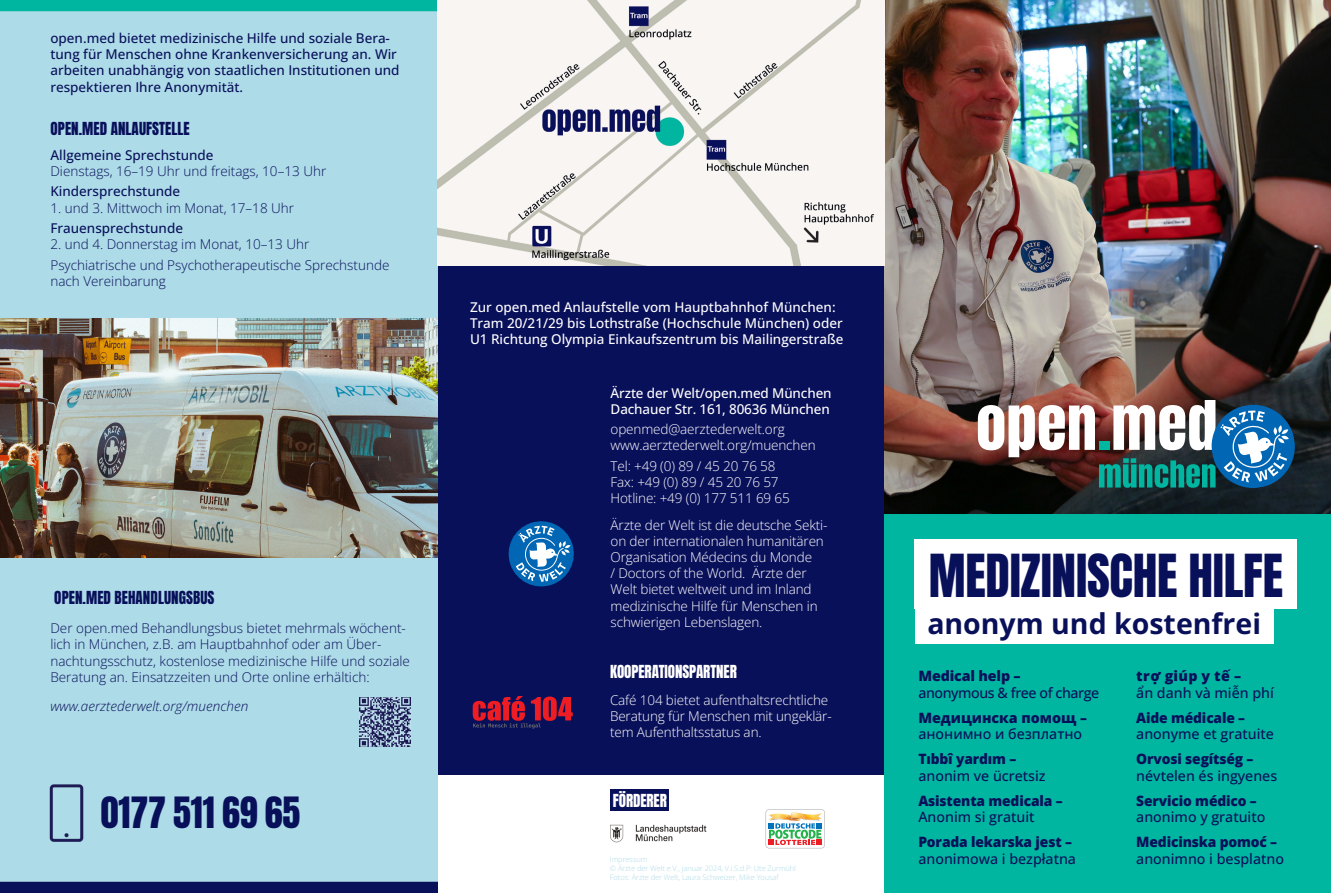
<style>
.page{position:relative;width:1331px;height:893px;background:#fff}
.page>*{position:absolute;margin:0;border:0;box-sizing:border-box;transform-origin:0 0}
.t1{font:49.5px "Anton";letter-spacing:-.005em;color:#09105a}
.t2{font:36px "Anton";color:#09105a}
.t3{font:700 28.5px "Open Sans";color:#09105a}
.t4{font:15px "Anton";letter-spacing:.005em;color:#09105a}
.t5{font:15px "Anton";letter-spacing:-.005em;color:#fff}
.t6{font:500 14.25px "Open Sans";color:#09105a}
.t7{font:800 14.25px "Open Sans";letter-spacing:-.01em;color:#09105a}
.t8{font:500 14.25px "Open Sans";letter-spacing:-.03em;color:#09105a}
.t9{font:800 14.25px "Open Sans";letter-spacing:.025em;color:#09105a}
.t10{font:300 13.5px/16.2px "Open Sans";letter-spacing:-.01em;color:#fff}
.t11{font:300 13.5px/16.2px "Open Sans";color:#09105a}
.t12{font:500 13.5px/16.2px "Open Sans";color:#09105a}
.t13{font:500 13.5px/16.2px "Open Sans";color:#fff}
.t14{font:italic 300 13.5px "Open Sans";color:#09105a}
.t15{font:300 7.5px/9px "Open Sans";letter-spacing:-.01em;color:#addbe8}
</style>
<div class="page">
<div style="left:0;top:0;width:438px;height:893px;background:#addbe8"></div>
<div style="left:438px;top:265px;width:464px;height:510px;background:#09105a"></div>
<div style="left:884px;top:459px;width:447px;height:434px;background:#00b6a0"></div>
<svg style="left:473px;top:696px;width:100px;height:32px"></svg>
<svg style="left:509px;top:521px;width:65px;height:65px"></svg>
<div style="left:0;top:882px;width:438px;height:11px;background:#09105a"></div>
<img style="left:0;top:319px;width:438px;height:238px">
<img style="left:610px;top:824px;width:97px;height:18px">
<svg style="left:766px;top:809px;width:59px;height:39px"></svg>
<img style="left:884px;top:0;width:447px;height:513px">
<div style="left:915px;top:539px;width:382px;height:69px;background:#fff"></div>
<div style="left:915px;top:603px;width:359px;height:41px;background:#fff"></div>
<img style="left:978px;top:400px;width:323px;height:91px">
<div style="left:0;top:0;width:438px;height:11px;background:#00b6a0"></div>
<div style="left:611px;top:789px;width:58px;height:22px;background:#09105a"></div>
<img style="left:49px;top:784px;width:35px;height:57px">
<img style="left:359px;top:698px;width:51px;height:48px">
<img style="left:438px;top:0;width:446px;height:265px">
<p class="t12" style="left:50px;top:30px;width:351px">open.med bietet medizinische Hilfe und soziale Bera&shy;tung für Menschen ohne Krankenversicherung an. Wir arbeiten unabhängig von staatlichen Institutionen und respektieren Ihre Anonymität.</p>
<p class="t4" style="left:50px;top:121px;width:141px">OPEN.MED ANLAUFSTELLE</p>
<p class="t12" style="left:50px;top:146px;width:165px">Allgemeine Sprechstunde</p>
<p class="t11" style="left:50px;top:163px;width:277px">Dienstags, 16–19 Uhr und freitags, 10–13 Uhr</p>
<p class="t12" style="left:50px;top:183px;width:131px">Kindersprechstunde</p>
<p class="t11" style="left:50px;top:199px;width:245px">1. und 3. Mittwoch im Monat, 17–18 Uhr</p>
<p class="t12" style="left:50px;top:220px;width:134px">Frauensprechstunde</p>
<p class="t11" style="left:50px;top:234px;width:340px;line-height:20.4px">2. und 4. Donnerstag im Monat, 10–13 Uhr<br>Psychiatrische und Psychotherapeutische Sprechstunde</p>
<p class="t11" style="left:50px;top:273px;width:117px">nach Vereinbarung</p>
<p class="t13" style="left:470px;top:298px;width:375px">Zur open.med Anlaufstelle vom Hauptbahnhof München:<br>Tram 20/21/29 bis Lothstraße (Hochschule München) oder<br>U1 Richtung Olympia Einkaufszentrum bis Mailingerstraße</p>
<p class="t13" style="left:611px;top:384px;width:223px">Ärzte der Welt/open.med München<br>Dachauer Str. 161, 80636 München</p>
<p class="t10" style="left:611px;top:421px;width:206px">openmed@aerztederwelt.org www.aerztederwelt.org/muenchen</p>
<p class="t10" style="left:611px;top:458px;width:181px">Tel: +49 (0) 89 / 45 20 76 58<br>Fax: +49 (0) 89 / 45 20 76 57<br>Hotline: +49 (0) 177 511 69 65</p>
<p class="t10" style="left:611px;top:516px;width:218px">Ärzte der Welt ist die deutsche Sekti&shy;on der internationalen humanitären Organisation Médecins du Monde<br>/ Doctors of the World. Ärzte der Welt bietet weltweit und im Inland medizinische Hilfe für Menschen in schwierigen Lebenslagen.</p>
<h1 class="t1" style="left:929px;top:551px;width:356px">MEDIZINISCHE HILFE</h1>
<p class="t4" style="left:54px;top:590px;width:162px">OPEN.MED BEHANDLUNGSBUS</p>
<p class="t11" style="left:50px;top:620px;width:357px">Der open.med Behandlungsbus bietet mehrmals wöchent-</p>
<h3 class="t3" style="left:927px;top:604px;width:335px">anonym und kostenfrei</h3>
<p class="t11" style="left:50px;top:636px;width:361px">lich in München, z.B. am Hauptbahnhof oder am Über&shy;nachtungsschutz, kostenlose medizinische Hilfe und soziale<br>Beratung an. Einsatzzeiten und Orte online erhältich:</p>
<p class="t14" style="left:50px;top:696px;width:199px">www.aerztederwelt.org/muenchen</p>
<p class="t5" style="left:610px;top:664px;width:128px">KOOPERATIONSPARTNER</p>
<p class="t9" style="left:1136px;top:666px;width:107px">trợ giúp y tế –</p>
<p class="t6" style="left:1136px;top:683px;width:139px">ẩn danh và miễn phí</p>
<p class="t7" style="left:1136px;top:708px;width:110px">Aide médicale –</p>
<p class="t6" style="left:1136px;top:724px;width:139px">anonyme et gratuite</p>
<p class="t7" style="left:1136px;top:749px;width:119px">Orvosi segítség –</p>
<p class="t6" style="left:1136px;top:766px;width:142px">névtelen és ingyenes</p>
<p class="t7" style="left:1136px;top:791px;width:122px">Servicio médico –</p>
<p class="t6" style="left:1136px;top:807px;width:131px">anonimo y gratuito</p>
<p class="t7" style="left:1136px;top:832px;width:142px">Medicinska pomoć –</p>
<p class="t6" style="left:1136px;top:849px;width:149px">anonimno i besplatno</p>
<p class="t7" style="left:918px;top:666px;width:104px">Medical help –</p>
<p class="t8" style="left:918px;top:683px;width:182px">anonymous &amp; free of charge</p>
<p class="t7" style="left:918px;top:708px;width:170px">Медицинска помощ –</p>
<p class="t6" style="left:918px;top:724px;width:165px">анонимно и безплатно</p>
<p class="t7" style="left:918px;top:749px;width:99px">Tıbbî yardım –</p>
<p class="t6" style="left:918px;top:766px;width:129px">anonim ve ücretsiz</p>
<p class="t7" style="left:918px;top:791px;width:146px">Asistenta medicala –</p>
<p class="t6" style="left:918px;top:807px;width:118px">Anonim si gratuit</p>
<p class="t7" style="left:918px;top:832px;width:155px">Porada lekarska jest –</p>
<p class="t6" style="left:918px;top:849px;width:159px">anonimowa i bezpłatna</p>
<p class="t10" style="left:610px;top:691px;width:223px">Café 104 bietet aufenthaltsrechtliche<br>Beratung für Menschen mit ungeklär&shy;tem Aufenthaltsstatus an.</p>
<p class="t5" style="left:613px;top:793px;width:55px">FÖRDERER</p>
<h2 class="t2" style="left:101px;top:795px;width:201px">0177 511 69 65</h2>
<p class="t15" style="left:610px;top:854px;width:188px">Impressum<br>© Ärzte der Welt e.V., januar 2024, V.i.S.d.P: Ute Zurmühl<br>Fotos: Ärzte der Welt, Laura Schweizer, Mike Yousaf</p>
</div>
